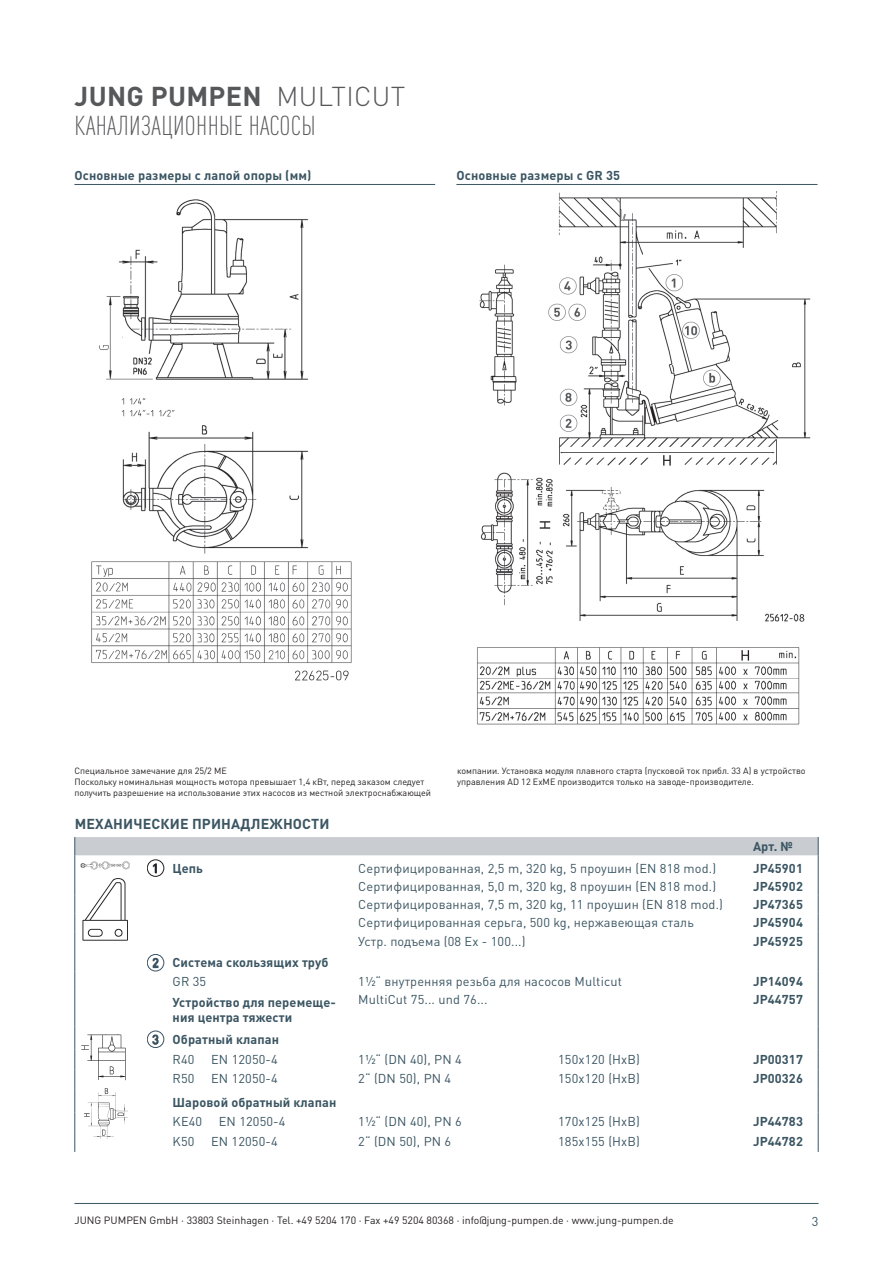
<style>
.page{position:relative;width:893px;height:1263px;background:#fff}
.page>*{position:absolute;margin:0;border:0;box-sizing:border-box;transform-origin:0 0}
.t1{font:300 condensed 27px "DIN Pro";letter-spacing:.01em;color:#57585a}
.t2{font:700 27px "DIN Pro";letter-spacing:.01em;color:#57585a}
.t3{font:300 27px "DIN Pro";letter-spacing:.01em;color:#57585a}
.t4{font:700 14.25px "DIN Pro";letter-spacing:.01em;color:#3b5562}
.t5{font:12.75px "DIN Pro";letter-spacing:.01em;color:#3b5562}
.t6{font:700 12.75px/18.3px "DIN Pro";letter-spacing:.01em;color:#3b5562}
.t7{font:10.5px "DIN Pro";color:#231f20}
.t8{font:9px/10.8px "DIN Pro";color:#231f20}
.s1{color:#231f20}
.s2{color:#3b5262}
.s3{font-weight:400}
</style>
<div class="page">
<hr style="left:74px;top:1203px;width:745px;height:1px;background:#3b5562">
<hr style="left:74px;top:990px;width:1px;height:36px;background:#3b5562">
<hr style="left:818px;top:990px;width:1px;height:36px;background:#3b5562">
<svg style="left:74px;top:1026px;width:1px;height:126px"></svg>
<svg style="left:818px;top:1026px;width:1px;height:126px"></svg>
<svg style="left:74px;top:837px;width:745px;height:153px"></svg>
<img style="left:81px;top:1034px;width:45px;height:47px">
<img style="left:84px;top:1088px;width:44px;height:51px">
<div style="left:147px;top:1031px;width:17px;height:17px;border:1px solid #3b5262;border-radius:50%"></div>
<svg style="left:152px;top:1034px;width:7px;height:11px"></svg>
<hr style="left:74px;top:184px;width:361px;height:1px;background:#3b5562">
<img style="left:91px;top:199px;width:261px;height:482px">
<hr style="left:456px;top:184px;width:361px;height:1px;background:#3b5562">
<img style="left:477px;top:191px;width:334px;height:534px">
<h1 class="t2" style="left:75px;top:73px;width:189px">JUNG PUMPEN</h1>
<h1 class="t3" style="left:277px;top:75px;width:130px">MULTICUT</h1>
<h1 class="t1" style="left:75px;top:107px;width:243px">КАНАЛИЗАЦИОННЫЕ НАСОСЫ</h1>
<p class="t6" style="left:74px;top:165px;width:239px">Основные размеры с лапой опоры (мм)</p>
<p class="t6" style="left:456px;top:165px;width:165px">Основные размеры с GR 35</p>
<p class="t8" style="left:74px;top:764px;width:358px">Специальное замечание для 25/2 МE<br>Поскольку номинальная мощность мотора превышает 1,4 кВт, перед заказом следует получить разрешение на использование этих насосов из местной электроснабжающей</p>
<p class="t8" style="left:457px;top:764px;width:350px">компании. Установка модуля плавного старта (пусковой ток прибл. 33 А) в устройство управления AD 12 ExME производится только на заводе-производителе.</p>
<p class="t4" style="left:75px;top:811px;width:256px">МЕХАНИЧЕСКИЕ ПРИНАДЛЕЖНОСТИ</p>
<p class="t6" style="left:753px;top:836px;width:41px">Арт. №</p>
<p class="t6" style="left:152px;top:857px;width:53px"><span class="s1">1</span> Цепь</p>
<p class="t5" style="left:358px;top:858px;width:359px">Сертифицированная, 2,5 m, 320 kg, 5 проушин (EN 818 mod.)</p>
<p class="t6" style="left:753px;top:857px;width:51px">JP45901</p>
<p class="t5" style="left:358px;top:876px;width:359px">Сертифицированная, 5,0 m, 320 kg, 8 проушин (EN 818 mod.)</p>
<p class="t6" style="left:753px;top:876px;width:51px">JP45902</p>
<p class="t5" style="left:358px;top:894px;width:366px">Сертифицированная, 7,5 m, 320 kg, 11 проушин (EN 818 mod.)</p>
<p class="t6" style="left:753px;top:894px;width:51px">JP47365</p>
<p class="t5" style="left:358px;top:913px;width:337px">Сертифицированная серьга, 500 kg, нержавеющая сталь</p>
<p class="t6" style="left:753px;top:912px;width:51px">JP45904</p>
<p class="t5" style="left:358px;top:931px;width:169px">Устр. подъема (08 Ex - 100...)</p>
<p class="t6" style="left:753px;top:930px;width:51px">JP45925</p>
<p class="t6" style="left:173px;top:952px;width:157px;text-indent:-21px"><span class="s2">2</span> Система скользящих труб<br><span class="s3">GR 35</span></p>
<p class="t5" style="left:358px;top:971px;width:265px">1½“ внутренняя резьба для насосов Multicut</p>
<p class="t6" style="left:753px;top:970px;width:51px">JP14094</p>
<p class="t6" style="left:173px;top:994px;width:165px;line-height:15px">Устройство для перемеще&shy;ния центра тяжести</p>
<p class="t5" style="left:358px;top:989px;width:131px">MultiCut 75... und 76...</p>
<p class="t6" style="left:753px;top:988px;width:51px">JP44757</p>
<p class="t6" style="left:173px;top:1028px;width:108px;line-height:19.8px;text-indent:-20px"><span class="s2">3</span> Обратный клапан<br><span class="s3">R40</span></p>
<p class="t5" style="left:211px;top:1049px;width:68px">EN 12050-4</p>
<p class="t5" style="left:358px;top:1049px;width:105px">1½“ (DN 40), PN 4</p>
<p class="t5" style="left:558px;top:1049px;width:83px">150x120 (HxB)</p>
<p class="t6" style="left:753px;top:1048px;width:51px">JP00317</p>
<p class="t5" style="left:173px;top:1069px;width:23px">R50</p>
<p class="t5" style="left:211px;top:1069px;width:68px">EN 12050-4</p>
<p class="t5" style="left:358px;top:1069px;width:95px">2“ (DN 50), PN 4</p>
<p class="t5" style="left:558px;top:1069px;width:83px">150x120 (HxB)</p>
<p class="t6" style="left:753px;top:1068px;width:51px">JP00326</p>
<p class="t6" style="left:173px;top:1091px;width:165px">Шаровой обратный клапан</p>
<p class="t5" style="left:173px;top:1112px;width:31px">KE40</p>
<p class="t5" style="left:219px;top:1112px;width:68px">EN 12050-4</p>
<p class="t5" style="left:358px;top:1112px;width:105px">1½“ (DN 40), PN 6</p>
<p class="t5" style="left:558px;top:1112px;width:83px">170x125 (HxB)</p>
<p class="t6" style="left:753px;top:1111px;width:51px">JP44783</p>
<p class="t5" style="left:173px;top:1131px;width:23px">K50</p>
<p class="t5" style="left:211px;top:1131px;width:68px">EN 12050-4</p>
<p class="t5" style="left:358px;top:1131px;width:95px">2“ (DN 50), PN 6</p>
<p class="t5" style="left:558px;top:1131px;width:83px">185x155 (HxB)</p>
<p class="t6" style="left:753px;top:1131px;width:51px">JP44782</p>
<p class="t7" style="left:74px;top:1212px;width:601px">JUNG PUMPEN GmbH · 33803 Steinhagen · Tel. +49 5204 170 · Fax +49 5204 80368 · info@jung-pumpen.de · www.jung-pumpen.de</p>
<p class="t5" style="left:812px;top:1211px;width:8px">3</p>
</div>
